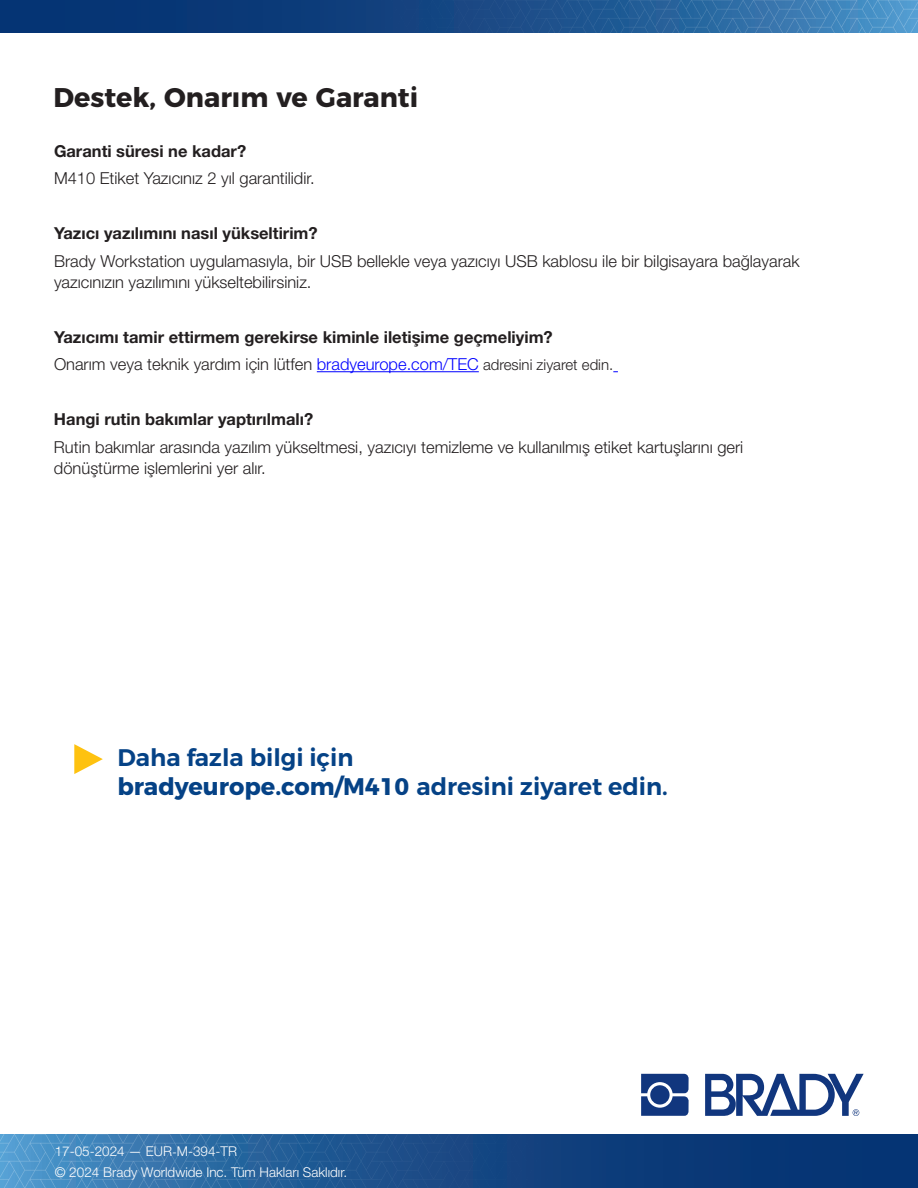
<style>
.page{position:relative;width:918px;height:1188px;background:#fff}
.page>*{position:absolute;margin:0;border:0;box-sizing:border-box;transform-origin:0 0}
.Section_Header{font:700 27px "Montserrat";color:#231f20}
.Section_Header-2{font:600 24px/28.8px "Montserrat";color:#054286}
.Body_Copy{font:300 16.5px/21px "Helvetica Neue LT Pro";color:#231f20}
.Body_Copy-2{font:700 16.5px "Helvetica Neue LT Pro";color:#231f20}
.Body_Copy-3{font:300 13.5px/21px "Helvetica Neue LT Pro";color:#fff}
.s1{color:#00f}
.s2{font-size:15px}
.s3{font-weight:700}
.s4{font-family:"Minion Pro";font-weight:400}
</style>
<div class="page">
<img style="left:0;top:1134px;width:918px;height:54px">
<img style="left:0;top:0;width:918px;height:32px">
<hr style="left:317px;top:371px;width:162px;height:1px;background:#00f">
<svg style="left:641px;top:1074px;width:48px;height:42px;background:#3c5a95"></svg>
<div style="left:650px;top:1085px;width:20px;height:20px;background:#11367e;border-radius:50%"></div>
<svg style="left:705px;top:1074px;width:159px;height:42px"></svg>
<svg style="left:74px;top:744px;width:29px;height:30px"></svg>
<p class="Section_Header" style="left:54px;top:75px;width:366px">Destek, Onarım ve Garanti</p>
<p class="Body_Copy-2" style="left:54px;top:140px;width:194px">Garanti süresi ne kadar?</p>
<p class="Body_Copy" style="left:54px;top:167px;width:262px">M410 Etiket Yazıcınız 2 yıl garantilidir.</p>
<p class="Body_Copy-2" style="left:54px;top:223px;width:265px">Yazıcı yazılımını nasıl yükseltirim?</p>
<p class="Body_Copy" style="left:54px;top:250px;width:747px">Brady Workstation uygulamasıyla, bir USB bellekle veya yazıcıyı USB kablosu ile bir bilgisayara bağlayarak yazıcınızın yazılımını yükseltebilirsiniz.</p>
<p class="Body_Copy-2" style="left:54px;top:326px;width:500px">Yazıcımı tamir ettirmem gerekirse kiminle iletişime geçmeliyim?</p>
<p class="Body_Copy" style="left:54px;top:353px;width:561px">Onarım veya teknik yardım için lütfen <span class="s1">bradyeurope.com/TEC</span> <span class="s2">adresini ziyaret edin.</span></p>
<p class="Body_Copy-2" style="left:54px;top:409px;width:261px">Hangi rutin bakımlar yaptırılmalı?</p>
<p class="Body_Copy" style="left:54px;top:436px;width:691px">Rutin bakımlar arasında yazılım yükseltmesi, yazıcıyı temizleme ve kullanılmış etiket kartuşlarını geri dönüştürme işlemlerini yer alır.</p>
<p class="Section_Header-2" style="left:117px;top:744px;width:552px">Daha fazla bilgi için<br><span class="s3">bradyeurope.com/M410</span> adresini ziyaret edin.</p>
<p class="Body_Copy-3" style="left:55px;top:1140px;width:294px">17-05-2024 — EUR<span class="s4">-</span>M-394-TR<br>© 2024 Brady Worldwide Inc. Tüm Hakları Saklıdır.</p>
</div>
